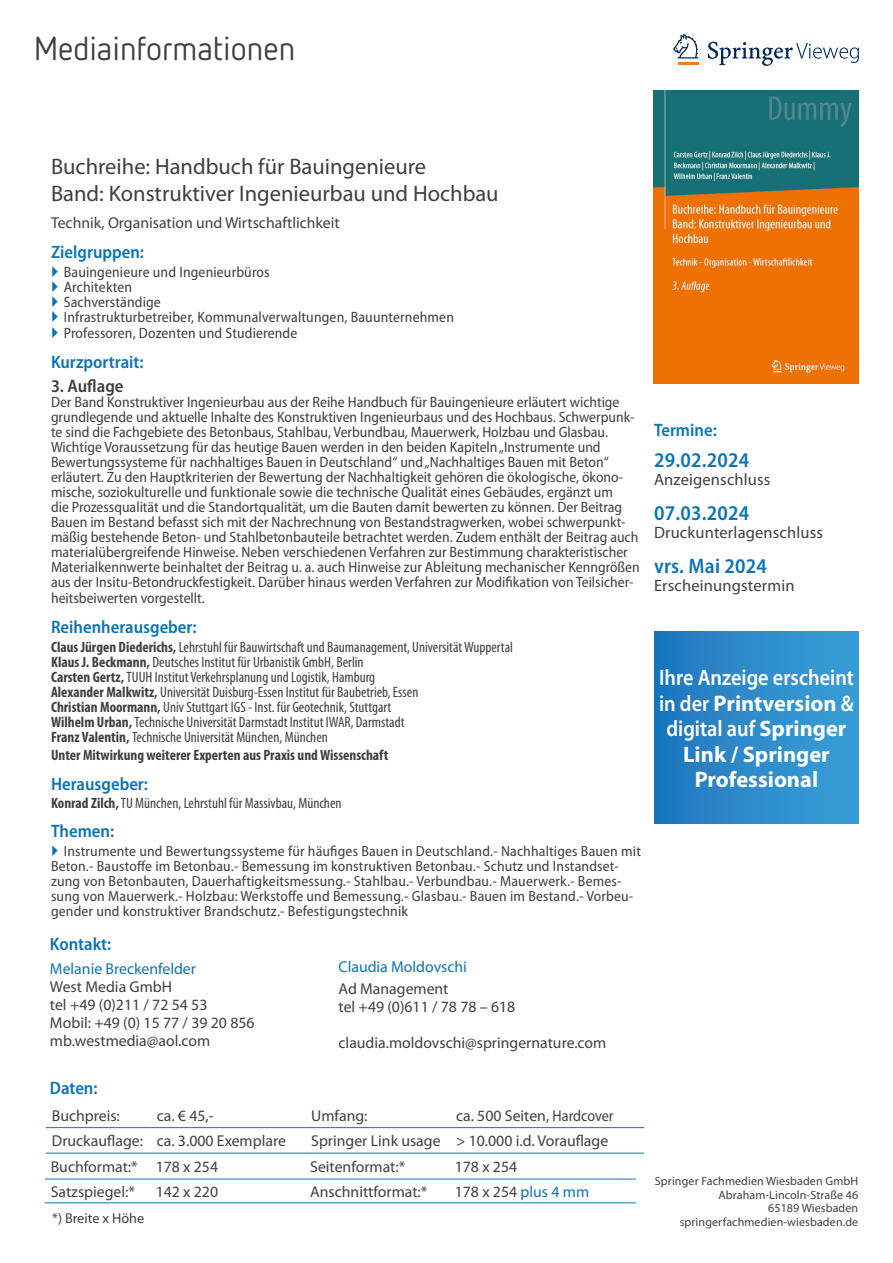
<style>
.page{position:relative;width:893px;height:1263px;background:#fff}
.page>*{position:absolute;margin:0;border:0;box-sizing:border-box;transform-origin:0 0}
.t1{font:33px "Netto OT";color:#3f3f3f}
.IN-M_streamer{font:700 22.5px/25.5px "Myriad Pro";color:#fff;text-align:center}
.Buchtitel{font:22.5px/27px "Myriad Pro";color:#3f3f3f}
.AS_DU_ET{font:600 semi-condensed 21px "Myriad Pro";letter-spacing:.01em;color:#0c73b7}
.Zwischenüberschrift{font:600 semi-condensed 18px "Myriad Pro";color:#0c73b7}
.Fließtext{font:600 semi-condensed 18px "Myriad Pro";color:#3f3f3f}
.AS_DU_ET-2{font:16.5px "Myriad Pro";letter-spacing:.01em;color:#3f3f3f}
.Tabelle_Daten_Seite{font:15.75px "Myriad Pro";color:#3f3f3f}
.Fließtext-2{font:15.75px "Myriad Pro";color:#3f3f3f}
.Buchtitel-2{font:15.75px "Myriad Pro";color:#3f3f3f}
.Fließtext-3{font:15.75px "Myriad Pro";color:#0c73b7}
.Fließtext-4{font:semi-condensed 15px/15px "Myriad Pro";color:#3f3f3f}
.Fließtext-5{font:condensed 15px/15px "Myriad Pro";color:#3f3f3f}
.Fließtext-6{font:700 condensed 15px "Myriad Pro";color:#3f3f3f}
.t2{font:semi-condensed 14.7px/15px "Myriad Pro";letter-spacing:.01em;color:#3f3f3f}
.Fließtext_Druckunter{font:14.25px "Myriad Pro";color:#3f3f3f}
.t3{font:12px/13.5px "Myriad Pro";letter-spacing:.01em;color:#3f3f3f;text-align:right}
.s1{font-weight:700}
.s2{color:#0c73b7}
.s3{font-weight:600}
</style>
<div class="page">
<hr style="left:45px;top:1179px;width:105px;height:1px;background:#0c73b7">
<hr style="left:150px;top:1179px;width:154px;height:1px;background:#0c73b7">
<hr style="left:304px;top:1179px;width:145px;height:1px;background:#0c73b7">
<hr style="left:449px;top:1179px;width:187px;height:1px;background:#0c73b7">
<hr style="left:45px;top:1202px;width:105px;height:1px;background:#0c73b7">
<hr style="left:150px;top:1202px;width:154px;height:1px;background:#0c73b7">
<hr style="left:304px;top:1202px;width:145px;height:1px;background:#0c73b7">
<hr style="left:449px;top:1202px;width:187px;height:1px;background:#0c73b7">
<svg style="left:673px;top:34px;width:25px;height:24px"></svg>
<hr style="left:678px;top:62px;width:20px;height:3px;background:#f47921">
<svg style="left:708px;top:42px;width:151px;height:24px"></svg>
<hr style="left:46px;top:1127px;width:105px;height:1px;background:#0c73b7">
<hr style="left:151px;top:1127px;width:154px;height:1px;background:#0c73b7">
<hr style="left:305px;top:1127px;width:145px;height:1px;background:#0c73b7">
<hr style="left:450px;top:1127px;width:194px;height:1px;background:#0c73b7">
<hr style="left:46px;top:1153px;width:105px;height:1px;background:#0c73b7">
<hr style="left:151px;top:1153px;width:154px;height:1px;background:#0c73b7">
<hr style="left:305px;top:1153px;width:145px;height:1px;background:#0c73b7">
<hr style="left:450px;top:1153px;width:194px;height:1px;background:#0c73b7">
<img style="left:653px;top:90px;width:206px;height:294px">
<div style="left:654px;top:632px;width:205px;height:192px;background:linear-gradient(to right,#1e77bd,#3b9fd8)"></div>
<h1 class="t1" style="left:34px;top:28px;width:263px">Mediainformationen</h1>
<p class="Buchtitel" style="left:51px;top:154px;width:449px">Buchreihe: Handbuch für Bauingenieure<br>Band: Konstruktiver Ingenieurbau und Hochbau</p>
<p class="Buchtitel-2" style="left:51px;top:214px;width:290px">Technik, Organisation und Wirtschaftlichkeit</p>
<p class="Zwischenüberschrift" style="left:51px;top:242px;width:95px">Zielgruppen:</p>
<p class="Fließtext-4" style="left:64px;top:265px;width:207px">Bauingenieure und Ingenieurbüros</p>
<p class="Fließtext-4" style="left:64px;top:280px;width:70px">Architekten</p>
<p class="Fließtext-4" style="left:64px;top:295px;width:99px">Sachverständige</p>
<p class="Fließtext-4" style="left:64px;top:310px;width:392px">Infrastrukturbetreiber, Kommunalverwaltungen, Bauunternehmen</p>
<p class="Fließtext-4" style="left:64px;top:326px;width:235px">Professoren, Dozenten und Studierende</p>
<p class="Zwischenüberschrift" style="left:51px;top:352px;width:94px">Kurzportrait:</p>
<p class="Fließtext" style="left:51px;top:376px;width:74px">3. Auflage</p>
<p class="Fließtext-4" style="left:51px;top:395px;width:590px">Der Band Konstruktiver Ingenieurbau aus der Reihe Handbuch für Bauingenieure erläutert wichtige grundlegende und aktuelle Inhalte des Konstruktiven Ingenieurbaus und des Hochbaus. Schwerpunk&shy;te sind die Fachgebiete des Betonbaus, Stahlbau, Verbundbau, Mauerwerk, Holzbau und Glasbau.<br>Wichtige Voraussetzung für das heutige Bauen werden in den beiden Kapiteln „Instrumente und Bewertungssysteme für nachhaltiges Bauen in Deutschland“ und „Nachhaltiges Bauen mit Beton“ erläutert. Zu den Hauptkriterien der Bewertung der Nachhaltigkeit gehören die ökologische, ökono&shy;mische, soziokulturelle und funktionale sowie die technische Qualität eines Gebäudes, ergänzt um<br>die Prozessqualität und die Standortqualität, um die Bauten damit bewerten zu können. Der Beitrag Bauen im Bestand befasst sich mit der Nachrechnung von Bestandstragwerken, wobei schwerpunkt&shy;mäßig bestehende Beton- und Stahlbetonbauteile betrachtet werden. Zudem enthält der Beitrag auch materialübergreifende Hinweise. Neben verschiedenen Verfahren zur Bestimmung charakteristischer Materialkennwerte beinhaltet der Beitrag u. a. auch Hinweise zur Ableitung mechanischer Kenngrößen aus der Insitu-Betondruckfestigkeit. Darüber hinaus werden Verfahren zur Modifikation von Teilsicher-</p>
<p class="Fließtext-4" style="left:51px;top:591px;width:155px">heitsbeiwerten vorgestellt.</p>
<p class="Zwischenüberschrift" style="left:51px;top:617px;width:147px">Reihenherausgeber:</p>
<p class="Fließtext-5" style="left:51px;top:640px;width:463px"><span class="s1">Claus Jürgen Diederichs,</span> Lehrstuhl für Bauwirtschaft und Baumanagement, Universität Wuppertal</p>
<p class="Fließtext-5" style="left:51px;top:655px;width:314px"><span class="s1">Klaus J. Beckmann,</span> Deutsches Institut für Urbanistik GmbH, Berlin</p>
<p class="Fließtext-5" style="left:51px;top:670px;width:326px"><span class="s1">Carsten Gertz,</span> TUUH Institut Verkehrsplanung und Logistik, Hamburg</p>
<p class="Fließtext-5" style="left:51px;top:685px;width:369px"><span class="s1">Alexander Malkwitz,</span> Universität Duisburg-Essen Institut für Baubetrieb, Essen</p>
<p class="Fließtext-5" style="left:51px;top:700px;width:355px"><span class="s1">Christian Moormann,</span> Univ Stuttgart IGS - Inst. für Geotechnik, Stuttgart<br><span class="s1">Wilhelm Urban,</span> Technische Universität Darmstadt Institut IWAR, Darmstadt</p>
<p class="Fließtext-5" style="left:51px;top:730px;width:278px"><span class="s1">Franz Valentin,</span> Technische Universität München, München</p>
<p class="Fließtext-6" style="left:51px;top:747px;width:339px">Unter Mitwirkung weiterer Experten aus Praxis und Wissenschaft</p>
<p class="Zwischenüberschrift" style="left:51px;top:774px;width:99px">Herausgeber:</p>
<p class="Fließtext-5" style="left:51px;top:795px;width:292px"><span class="s1">Konrad Zilch,</span> TU München, Lehrstuhl für Massivbau, München</p>
<p class="Zwischenüberschrift" style="left:51px;top:821px;width:65px">Themen:</p>
<p class="t2" style="left:51px;top:844px;width:591px;text-indent:13px">Instrumente und Bewertungssysteme für häufiges Bauen in Deutschland.- Nachhaltiges Bauen mit Beton.- Baustoffe im Betonbau.- Bemessung im konstruktiven Betonbau.- Schutz und Instandset&shy;zung von Betonbauten, Dauerhaftigkeitsmessung.- Stahlbau.- Verbundbau.- Mauerwerk.- Bemes&shy;sung von Mauerwerk.- Holzbau: Werkstoffe und Bemessung.- Glasbau.- Bauen im Bestand.- Vorbeu&shy;gender und konstruktiver Brandschutz.- Befestigungstechnik</p>
<p class="Zwischenüberschrift" style="left:50px;top:934px;width:63px">Kontakt:</p>
<p class="Fließtext-3" style="left:50px;top:960px;width:148px">Melanie Breckenfelder</p>
<p class="Fließtext-2" style="left:50px;top:978px;width:124px">West Media GmbH</p>
<p class="Fließtext-2" style="left:50px;top:996px;width:159px">tel +49 (0)211 / 72 54 53</p>
<p class="Fließtext-2" style="left:50px;top:1014px;width:206px">Mobil: +49 (0) 15 77 / 39 20 856</p>
<p class="Fließtext-2" style="left:50px;top:1032px;width:162px">mb.westmedia@aol.com</p>
<p class="Fließtext-3" style="left:339px;top:958px;width:130px">Claudia Moldovschi</p>
<p class="Fließtext-2" style="left:339px;top:980px;width:111px">Ad Management</p>
<p class="Fließtext-2" style="left:339px;top:998px;width:178px">tel +49 (0)611 / 78 78 – 618</p>
<p class="Fließtext-2" style="left:339px;top:1034px;width:269px">claudia.moldovschi@springernature.com</p>
<p class="Zwischenüberschrift" style="left:50px;top:1078px;width:49px">Daten:</p>
<p class="Tabelle_Daten_Seite" style="left:52px;top:1107px;width:70px">Buchpreis:</p>
<p class="Tabelle_Daten_Seite" style="left:157px;top:1107px;width:58px">ca. € 45,-</p>
<p class="Tabelle_Daten_Seite" style="left:311px;top:1107px;width:58px">Umfang:</p>
<p class="Tabelle_Daten_Seite" style="left:456px;top:1107px;width:159px">ca. 500 Seiten, Hardcover</p>
<p class="Tabelle_Daten_Seite" style="left:52px;top:1132px;width:93px">Druckauflage:</p>
<p class="Tabelle_Daten_Seite" style="left:157px;top:1132px;width:131px">ca. 3.000 Exemplare</p>
<p class="Tabelle_Daten_Seite" style="left:311px;top:1132px;width:131px">Springer Link usage</p>
<p class="Tabelle_Daten_Seite" style="left:456px;top:1132px;width:154px">&gt; 10.000 i.d. Vorauflage</p>
<p class="Tabelle_Daten_Seite" style="left:51px;top:1158px;width:88px">Buchformat:*</p>
<p class="Tabelle_Daten_Seite" style="left:156px;top:1158px;width:64px">178 x 254</p>
<p class="Tabelle_Daten_Seite" style="left:310px;top:1158px;width:97px">Seitenformat:*</p>
<p class="Tabelle_Daten_Seite" style="left:455px;top:1158px;width:64px">178 x 254</p>
<p class="Tabelle_Daten_Seite" style="left:51px;top:1183px;width:86px">Satzspiegel:*</p>
<p class="Tabelle_Daten_Seite" style="left:156px;top:1183px;width:64px">142 x 220</p>
<p class="Tabelle_Daten_Seite" style="left:310px;top:1183px;width:119px">Anschnittformat:*</p>
<p class="Tabelle_Daten_Seite" style="left:455px;top:1183px;width:136px">178 x 254 <span class="s2">plus 4 mm</span></p>
<p class="Fließtext_Druckunter" style="left:52px;top:1211px;width:94px">*) Breite x Höhe</p>
<p class="Zwischenüberschrift" style="left:654px;top:420px;width:64px">Termine:</p>
<p class="AS_DU_ET" style="left:654px;top:448px;width:97px">29.02.2024</p>
<p class="AS_DU_ET-2" style="left:654px;top:470px;width:118px">Anzeigenschluss</p>
<p class="AS_DU_ET" style="left:654px;top:501px;width:97px">07.03.2024</p>
<p class="AS_DU_ET-2" style="left:654px;top:523px;width:171px">Druckunterlagenschluss</p>
<p class="AS_DU_ET" style="left:654px;top:554px;width:115px">vrs. Mai 2024</p>
<p class="AS_DU_ET-2" style="left:654px;top:576px;width:142px">Erscheinungstermin</p>
<p class="IN-M_streamer" style="left:659px;top:665px;width:196px"><span class="s3">Ihre Anzeige erscheint in der</span> Printversion <span class="s3">&amp; digital auf</span> Springer<br>Link / Springer<br>Professional</p>
<p class="t3" style="left:655px;top:1175px;width:205px">Springer Fachmedien Wiesbaden GmbH<br>Abraham-Lincoln-Straße 46<br>65189 Wiesbaden springerfachmedien-wiesbaden.de</p>
</div>
